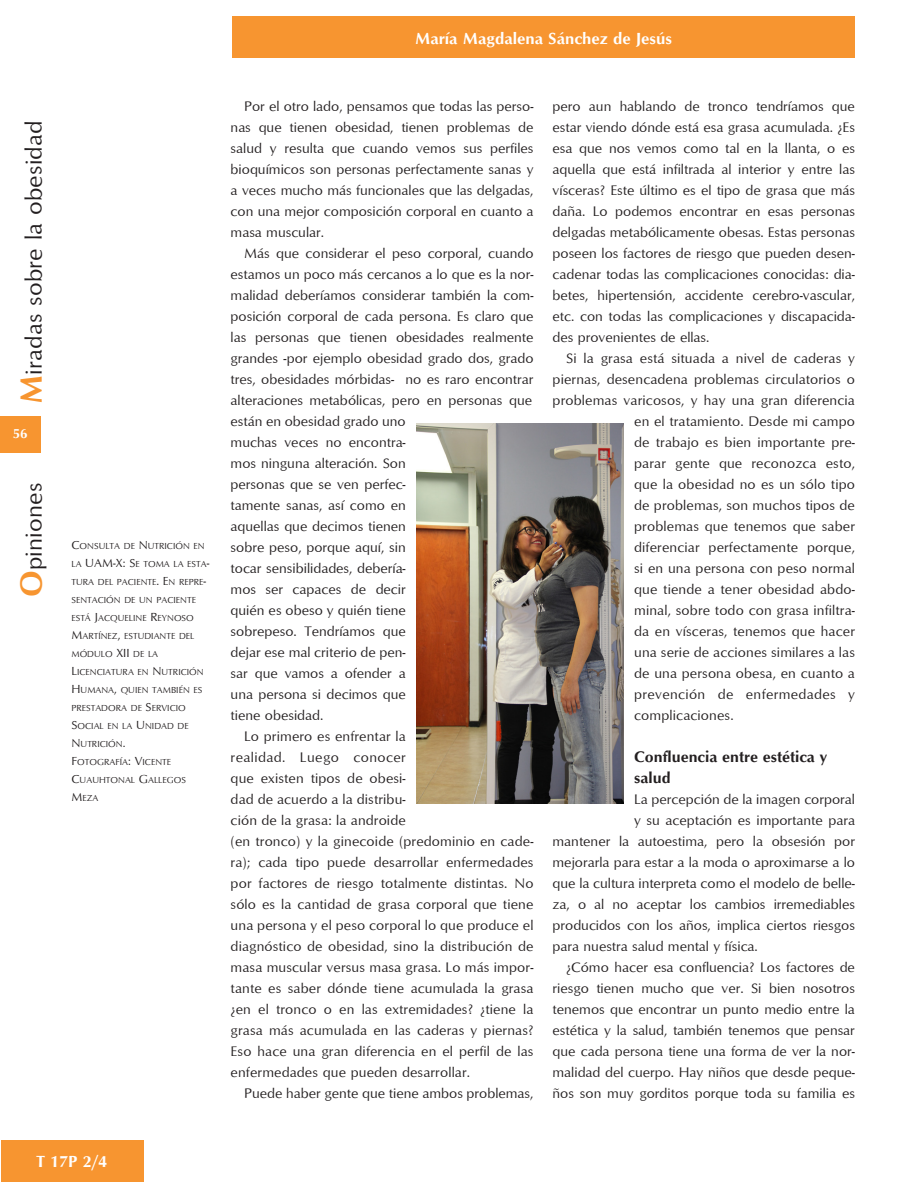
<style>
.page{position:relative;width:918px;height:1188px;background:#fff}
.page>*{position:absolute;margin:0;border:0;box-sizing:border-box;transform-origin:0 0}
.t1{font:24px "Optimum";letter-spacing:.01em;color:#231f20}
.t2{font:700 16.5px "Optimum";color:#fff}
.subtitulo{font:700 15.75px/21px "Optimum";color:#231f20}
.cuerpo_de_texto{font:14.25px/21px "Optimum";letter-spacing:.01em;color:#231f20;text-align:justify}
.cuerpo_de_textosin_s{font:14.25px "Optimum";color:#231f20}
.folio{font:700 13.5px "Optimum";color:#fff}
.pies_de_foto{font:9px/18px "Optimum";color:#231f20}
.s1{font-weight:700;font-size:31.5px;color:#f79530}
.s2{font-size:12px}
</style>
<div class="page">
<div style="left:0;top:417px;width:41px;height:36px;background:#f79530"></div>
<div style="left:232px;top:16px;width:623px;height:42px;background:#f79530"></div>
<div style="left:1px;top:1140px;width:142px;height:42px;background:#f79530"></div>
<img style="left:416px;top:423px;width:208px;height:381px">
<h1 class="t1" style="left:19px;top:404px;width:285px;rotate:-90deg"><span class="s1">M</span>iradas sobre la obesidad</h1>
<p class="folio" style="left:13px;top:426px;width:16px">56</p>
<h1 class="t1" style="left:19px;top:597px;width:116px;rotate:-90deg"><span class="s1">O</span>piniones</h1>
<p class="pies_de_foto" style="left:71px;top:537px;width:139px"><span class="s2">C</span>ONSULTA DE <span class="s2">N</span> UTRICIÓN EN<br>LA <span class="s2">UAM-X: S</span>E TOMA LA ESTA<span class="s2">-<br></span>TURA DEL PACIENTE<span class="s2">. E</span>N REPRE<span class="s2">-<br></span>SENTACIÓN DE UN PACIENTE<br>ESTÁ <span class="s2">J</span>ACQUELINE <span class="s2">R</span>EYNOSO<br><span class="s2">M</span>ARTÍNEZ<span class="s2">,</span> ESTUDIANTE DEL<br>MÓDULO <span class="s2">XII</span> DE LA<br><span class="s2">L</span>ICENCIATURA EN <span class="s2">N</span> UTRICIÓN<br><span class="s2">H</span> UMANA<span class="s2">,</span> QUIEN TAMBIÉN ES<br>PRESTADORA DE <span class="s2">S</span>ERVICIO<br><span class="s2">S</span>OCIAL EN LA <span class="s2">U</span> NIDAD DE<br><span class="s2">N</span> UTRICIÓN<span class="s2">.</span></p>
<p class="pies_de_foto" style="left:71px;top:753px;width:115px"><span class="s2">F</span>OTOGRAFÍA<span class="s2">: V</span>ICENTE<br><span class="s2">C</span>UAUHTONAL <span class="s2">G</span>ALLEGOS<br><span class="s2">M</span>EZA</p>
<p class="t2" style="left:37px;top:1152px;width:72px">T 17P 2/4</p>
<p class="t2" style="left:415px;top:28px;width:259px">María Magdalena Sánchez de Jesús</p>
<p class="cuerpo_de_texto" style="left:231px;top:95px;width:304px;text-indent:14px">Por el otro lado, pensamos que todas las perso&shy;nas que tienen obesidad, tienen problemas de salud y resulta que cuando vemos sus perfiles bioquímicos son personas perfectamente sanas y a veces mucho más funcionales que las delgadas, con una mejor composición corporal en cuanto a masa muscular.</p>
<p class="cuerpo_de_texto" style="left:231px;top:242px;width:304px;text-align:left;text-indent:14px">Más que considerar el peso corporal, cuando estamos un poco más cercanos a lo que es la nor&shy;malidad deberíamos considerar también la com&shy;posición corporal de cada persona. Es claro que las personas que tienen obesidades realmente grandes -por ejemplo obesidad grado dos, grado tres, obesidades mórbidas- no es raro encontrar alteraciones metabólicas, pero en personas que están en obesidad grado uno<br>muchas veces no encontra-<br>mos ninguna alteración. Son<br>personas que se ven perfec-<br>tamente sanas, así como en<br>aquellas que decimos tienen<br>sobre peso, porque aquí, sin<br>tocar sensibilidades, debería-<br>mos ser capaces de decir<br>quién es obeso y quién tiene<br>sobrepeso. Tendríamos que<br>dejar ese mal criterio de pen-<br>sar que vamos a ofender a<br>una persona si decimos que<br>tiene obesidad.</p>
<p class="cuerpo_de_texto" style="left:231px;top:725px;width:304px;text-align:left;text-indent:14px">Lo primero es enfrentar la<br>realidad. Luego conocer<br>que existen tipos de obesi-<br>dad de acuerdo a la distribu-<br>ción de la grasa: la androide<br>(en tronco) y la ginecoide (predominio en cade&shy;ra); cada tipo puede desarrollar enfermedades por factores de riesgo totalmente distintas. No sólo es la cantidad de grasa corporal que tiene una persona y el peso corporal lo que produce el diagnóstico de obesidad, sino la distribución de masa muscular versus masa grasa. Lo más impor&shy;tante es saber dónde tiene acumulada la grasa ¿en el tronco o en las extremidades? ¿tiene la grasa más acumulada en las caderas y piernas?<br>Eso hace una gran diferencia en el perfil de las enfermedades que pueden desarrollar.</p>
<p class="cuerpo_de_texto" style="left:244px;top:1082px;width:291px">Puede haber gente que tiene ambos problemas,</p>
<p class="cuerpo_de_texto" style="left:553px;top:95px;width:304px">pero aun hablando de tronco tendríamos que estar viendo dónde está esa grasa acumulada. ¿Es esa que nos vemos como tal en la llanta, o es aquella que está infiltrada al interior y entre las vísceras? Este último es el tipo de grasa que más daña. Lo podemos encontrar en esas personas delgadas metabólicamente obesas. Estas personas poseen los factores de riesgo que pueden desen&shy;cadenar todas las complicaciones conocidas: dia&shy;betes, hipertensión, accidente cerebro-vascular, etc. con todas las complicaciones y discapacida&shy;des provenientes de ellas.</p>
<p class="cuerpo_de_texto" style="left:566px;top:347px;width:290px">Si la grasa está situada a nivel de caderas y</p>
<p class="cuerpo_de_texto" style="left:553px;top:368px;width:304px">piernas, desencadena problemas circulatorios o</p>
<p class="cuerpo_de_texto" style="left:553px;top:389px;width:304px">problemas varicosos, y hay una gran diferencia</p>
<p class="cuerpo_de_texto" style="left:634px;top:410px;width:222px">en el tratamiento. Desde mi campo</p>
<p class="cuerpo_de_texto" style="left:634px;top:431px;width:222px">de trabajo es bien importante pre-</p>
<p class="cuerpo_de_texto" style="left:634px;top:452px;width:222px">parar gente que reconozca esto,</p>
<p class="cuerpo_de_texto" style="left:634px;top:473px;width:222px">que la obesidad no es un sólo tipo</p>
<p class="cuerpo_de_texto" style="left:634px;top:494px;width:222px">de problemas, son muchos tipos de</p>
<p class="cuerpo_de_texto" style="left:634px;top:515px;width:222px">problemas que tenemos que saber</p>
<p class="cuerpo_de_texto" style="left:634px;top:536px;width:222px">diferenciar perfectamente porque,</p>
<p class="cuerpo_de_texto" style="left:634px;top:557px;width:222px">si en una persona con peso normal</p>
<p class="cuerpo_de_texto" style="left:634px;top:578px;width:222px">que tiende a tener obesidad abdo-</p>
<p class="cuerpo_de_texto" style="left:634px;top:599px;width:222px">minal, sobre todo con grasa infiltra-</p>
<p class="cuerpo_de_texto" style="left:634px;top:620px;width:222px">da en vísceras, tenemos que hacer</p>
<p class="cuerpo_de_texto" style="left:634px;top:641px;width:222px">una serie de acciones similares a las</p>
<p class="cuerpo_de_texto" style="left:634px;top:662px;width:222px">de una persona obesa, en cuanto a</p>
<p class="cuerpo_de_texto" style="left:634px;top:683px;width:222px">prevención de enfermedades y</p>
<p class="cuerpo_de_texto" style="left:634px;top:704px;width:101px">complicaciones.</p>
<p class="subtitulo" style="left:634px;top:746px;width:195px">Confluencia entre estética y salud</p>
<p class="cuerpo_de_textosin_s" style="left:634px;top:790px;width:222px">La percepción de la imagen corporal</p>
<p class="cuerpo_de_textosin_s" style="left:634px;top:811px;width:222px">y su aceptación es importante para</p>
<p class="cuerpo_de_textosin_s" style="left:553px;top:832px;width:304px">mantener la autoestima, pero la obsesión por</p>
<p class="cuerpo_de_textosin_s" style="left:553px;top:853px;width:304px">mejorarla para estar a la moda o aproximarse a lo</p>
<p class="cuerpo_de_textosin_s" style="left:553px;top:874px;width:304px">que la cultura interpreta como el modelo de belle-</p>
<p class="cuerpo_de_textosin_s" style="left:553px;top:895px;width:304px">za, o al no aceptar los cambios irremediables</p>
<p class="cuerpo_de_textosin_s" style="left:553px;top:916px;width:304px">producidos con los años, implica ciertos riesgos</p>
<p class="cuerpo_de_textosin_s" style="left:553px;top:937px;width:207px">para nuestra salud mental y física.</p>
<p class="cuerpo_de_texto" style="left:553px;top:956px;width:304px;text-indent:14px">¿Cómo hacer esa confluencia? Los factores de riesgo tienen mucho que ver. Si bien nosotros tenemos que encontrar un punto medio entre la estética y la salud, también tenemos que pensar que cada persona tiene una forma de ver la nor&shy;malidad del cuerpo. Hay niños que desde peque&shy;ños son muy gorditos porque toda su familia es</p>
</div>
